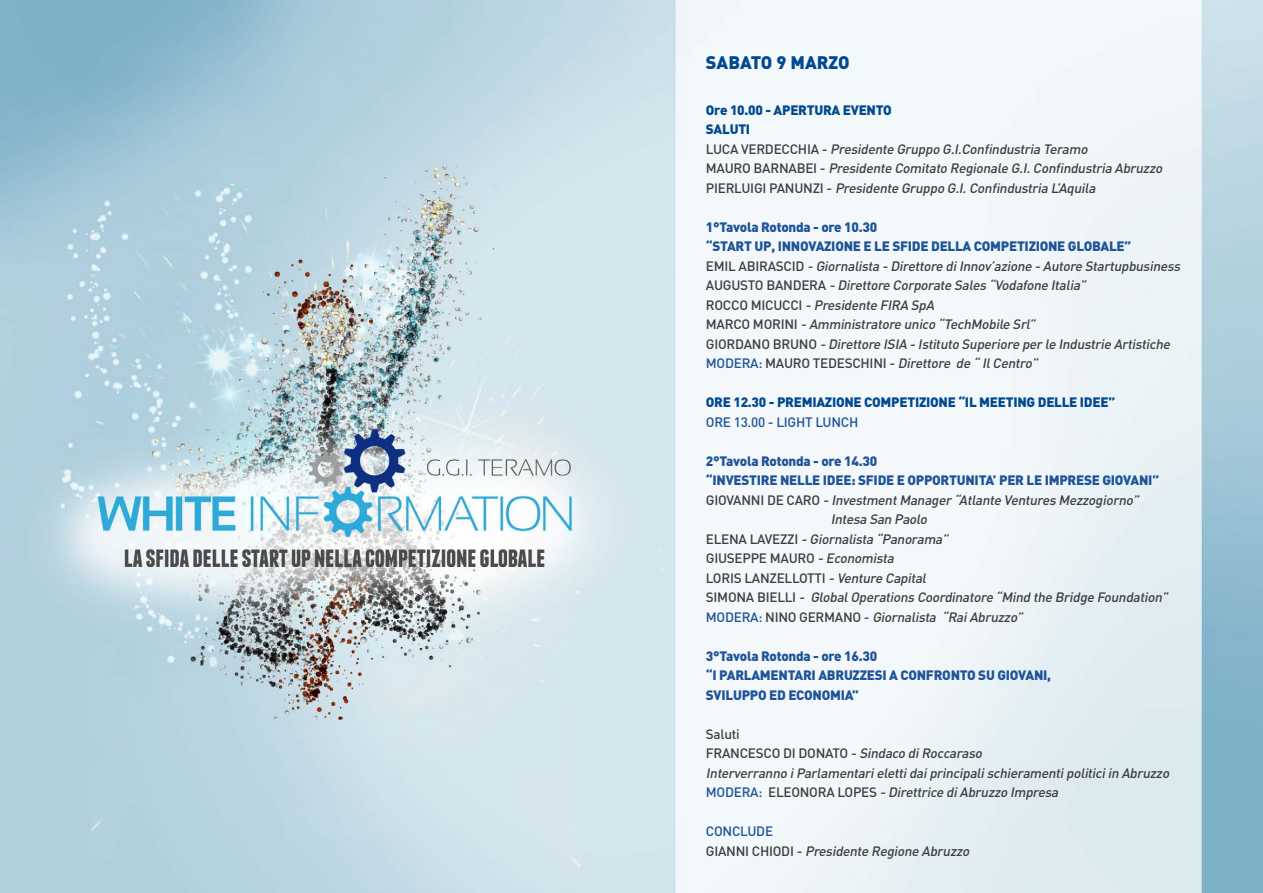
<style>
.page{position:relative;width:1263px;height:893px;background:#fff}
.page>*{position:absolute;margin:0;border:0;box-sizing:border-box;transform-origin:0 0}
.t1{font:900 18px "DIN";color:#014990}
.t2{font:italic 500 13.5px "DIN";color:#3e3e3f}
.t3{font:900 13.5px "DIN";letter-spacing:-.02em;color:#1e5498}
.t4{font:500 13.5px "DIN";letter-spacing:-.02em;color:#3e3e3f}
.t5{font:900 13.5px "DIN";letter-spacing:-.02em;color:#014990}
.t6{font:500 13.5px "DIN";letter-spacing:-.02em;color:#1e5498}
.s1{font-style:normal}
.s2{color:#1e5498}
.s3{font-style:normal;color:#1e5498}
.s4{font-style:italic}
</style>
<div class="page">
<img style="left:0;top:0;width:1263px;height:893px">
<p class="t1" style="left:706px;top:51px;width:145px">SABATO 9 MARZO</p>
<p class="t5" style="left:706px;top:101px;width:187px">Ore 10.00 - APERTURA EVENTO</p>
<p class="t5" style="left:706px;top:120px;width:46px">SALUTI</p>
<p class="t2" style="left:706px;top:140px;width:386px"><span class="s1">L U CA V E R D E C C H I A -</span> Presidente Gruppo G.I.Confindustria Teramo</p>
<p class="t2" style="left:706px;top:160px;width:461px"><span class="s1">M A U R O B A R N A B E I -</span> Presidente Comitato Regionale G.I.Confindustria Abruzzo</p>
<p class="t2" style="left:706px;top:179px;width:394px"><span class="s1">P I E R L U I G I PA N U N Z I -</span> Presidente Gruppo G.I.Confindustria L’Aquila</p>
<p class="t3" style="left:706px;top:218px;width:173px">1°Tavola Rotonda - ore 10.30</p>
<p class="t3" style="left:706px;top:237px;width:427px">“START UP, INNOVAZIONE E LE SFIDE DELLA COMPETIZIONE GLOBALE”</p>
<p class="t2" style="left:706px;top:257px;width:479px"><span class="s1">E M I L A B I RAS C I D</span> <span class="s2">-</span>Giornalista -Direttore diInnov’azione -Autore Startupbusiness</p>
<p class="t2" style="left:706px;top:277px;width:385px"><span class="s1">A U G U S T O B A N D E RA</span> -Direttore Corporate Sales “Vodafone Italia”</p>
<p class="t2" style="left:706px;top:296px;width:233px"><span class="s1">R O C C O M I C U C C I</span> -Presidente FIRA SpA</p>
<p class="t2" style="left:706px;top:316px;width:334px"><span class="s1">M A R C O M O R I N I</span> -Amministratore unico “TechMobile Srl”</p>
<p class="t2" style="left:706px;top:335px;width:469px"><span class="s1">G I O R D A N O B R U N O</span> -Direttore ISIA -Istituto Superiore perle Industrie Artistiche</p>
<p class="t2" style="left:706px;top:355px;width:336px"><span class="s3">MODERA:</span> <span class="s1">MAURO TEDESCHINI -</span> Direttore de “ IlCentro”</p>
<p class="t5" style="left:706px;top:393px;width:411px">ORE 12.30 - PREMIAZIONE COMPETIZIONE “IL MEETING DELLE IDEE”</p>
<p class="t6" style="left:706px;top:413px;width:154px">ORE 13.00 - LIGHT LUNCH</p>
<p class="t3" style="left:706px;top:452px;width:173px">2°Tavola Rotonda - ore 14.30</p>
<p class="t3" style="left:706px;top:471px;width:455px">“INVESTIRE NELLE IDEE: SFIDE E OPPORTUNITA’ PER LE IMPRESE GIOVANI”</p>
<p class="t2" style="left:706px;top:491px;width:437px"><span class="s1">G I O VA N N I D E CA R O</span> -InvestmentManager“Atlante Ventures Mezzogiorno”</p>
<p class="t2" style="left:831px;top:511px;width:101px">Intesa San Paolo</p>
<p class="t2" style="left:706px;top:530px;width:247px"><span class="s1">E L E N A LAV E Z Z I</span> -Giornalista “Panorama”</p>
<p class="t4" style="left:706px;top:550px;width:192px">GIUSEPPE MAURO <span class="s4">-Economista</span></p>
<p class="t4" style="left:706px;top:569px;width:225px">LORIS LANZELLOTTI <span class="s4">-Venture Capital</span></p>
<p class="t2" style="left:706px;top:589px;width:466px"><span class="s1">S I M O N A B I E L L I</span> - GlobalOperations Coordinatore “Mind the Bridge Foundation”</p>
<p class="t2" style="left:706px;top:608px;width:322px"><span class="s3">M O D E RA :</span> <span class="s1">N I N O G E R M A N O</span> <span class="s3">-</span> Giornalista “RaiAbruzzo”</p>
<p class="t3" style="left:706px;top:647px;width:173px">3°Tavola Rotonda - ore 16.30</p>
<p class="t3" style="left:706px;top:666px;width:347px">“I PARLAMENTARI ABRUZZESI A CONFRONTO SU GIOVANI,</p>
<p class="t3" style="left:706px;top:686px;width:155px">SVILUPPO ED ECONOMIA”</p>
<p class="t4" style="left:706px;top:725px;width:35px">Saluti</p>
<p class="t4" style="left:706px;top:745px;width:281px">F RA N C E S C O D I D O N AT O - <span class="s4">Sindaco diRoccaraso</span></p>
<p class="t2" style="left:706px;top:764px;width:468px">Interverranno iParlamentarielettidaiprincipalischieramentipoliticiin Abruzzo</p>
<p class="t2" style="left:706px;top:784px;width:357px"><span class="s3">M O D E RA :</span> <span class="s1">E L E O N O RA L O P E S</span> -Direttrice diAbruzzo Impresa</p>
<p class="t6" style="left:706px;top:823px;width:69px">CONCLUDE</p>
<p class="t2" style="left:706px;top:842px;width:268px"><span class="s1">G I A N N I C H I O D I -</span> Presidente Regione Abruzzo</p>
</div>
